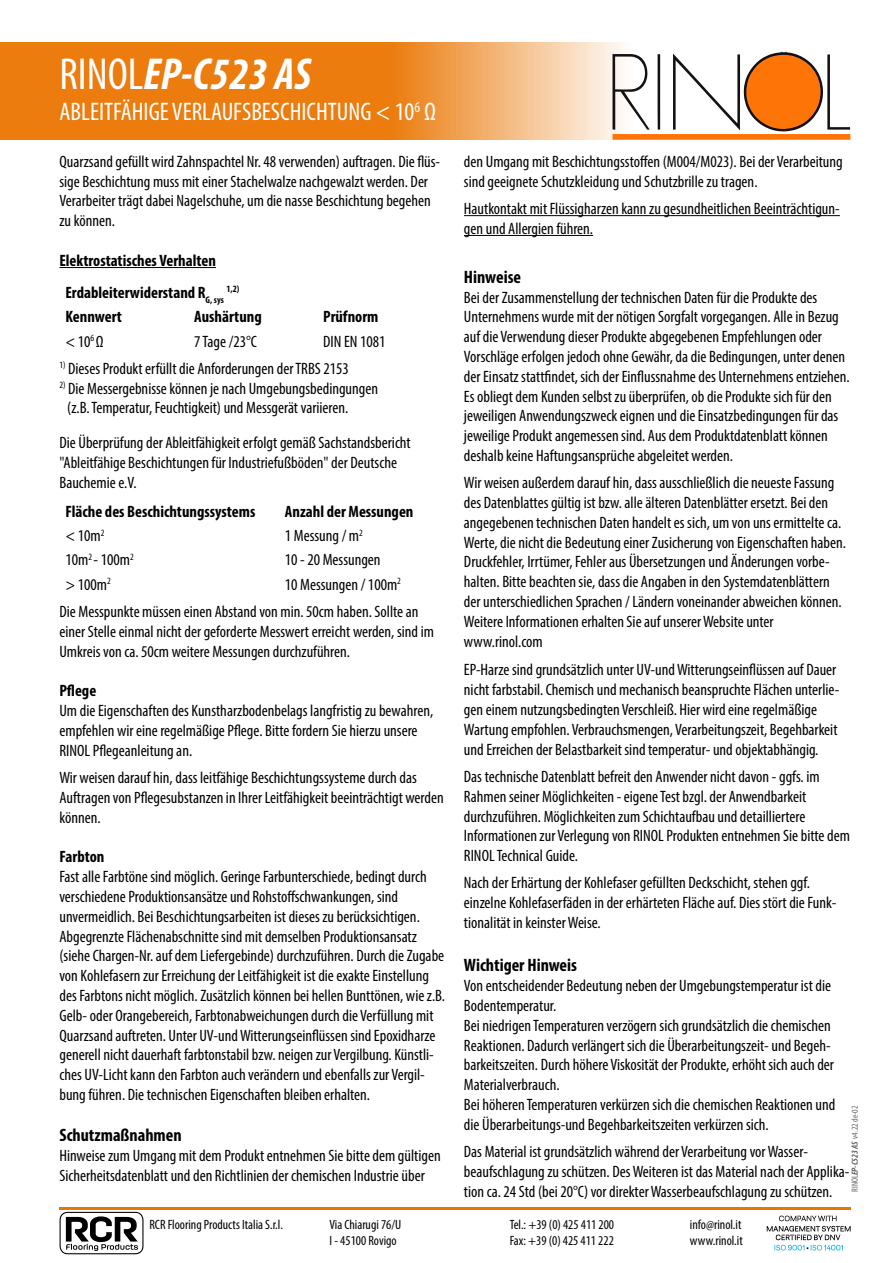
<style>
.page{position:relative;width:893px;height:1263px;background:#fff}
.page>*{position:absolute;margin:0;border:0;box-sizing:border-box;transform-origin:0 0}
.t1{font:italic 700 condensed 45px "Myriad Pro";color:#fff}
.t2{font:condensed 25.5px "Myriad Pro";color:#fff}
.t3{font:700 condensed 18px "Myriad Pro";color:#000}
.t4{font:condensed 16.5px/19.8px "Myriad Pro";color:#000}
.t5{font:700 condensed 16.5px/31.8px "Myriad Pro";color:#000;text-align:center}
.t6{font:condensed 13.5px/16.2px "Myriad Pro";color:#000}
.t7{font:700 condensed 9.6px "Myriad Pro";color:#000}
.t8{font:condensed 9px "Myriad Pro";color:#67676b}
.s1{font-weight:400;font-style:normal}
.s2{font-weight:700;font-style:italic}
</style>
<div class="page">
<hr style="left:59px;top:267px;width:157px;height:1px;background:#000">
<hr style="left:464px;top:215px;width:376px;height:1px;background:#000">
<hr style="left:464px;top:235px;width:129px;height:1px;background:#000">
<hr style="left:59px;top:1207px;width:791px;height:2px;background:#ea7500">
<svg style="left:0;top:42px;width:851px;height:98px;background:#ef9943"></svg>
<svg style="left:612px;top:54px;width:38px;height:76px"></svg>
<svg style="left:657px;top:54px;width:3px;height:76px"></svg>
<svg style="left:673px;top:52px;width:177px;height:80px"></svg>
<div style="left:612px;top:134px;width:238px;height:6px;background:#ff7406"></div>
<svg style="left:60px;top:1212px;width:83px;height:42px"></svg>
<svg style="left:767px;top:1215px;width:84px;height:36px"></svg>
<h1 class="t1" style="left:60px;top:46px;width:253px"><span class="s1">RINOL</span>EP-C523 AS</h1>
<h2 class="t2" style="left:60px;top:96px;width:378px">ABLEITFÄHIGE VERLAUFSBESCHICHTUNG &lt; 10<sup>6</sup> Ω</h2>
<p class="t4" style="left:59px;top:151px;width:382px">Quarzsand gefüllt wird Zahnspachtel Nr. 48 verwenden) auftragen. Die flüs&shy;sige Beschichtung muss mit einer Stachelwalze nachgewalzt werden. Der Verarbeiter trägt dabei Nagelschuhe, um die nasse Beschichtung begehen zu können.</p>
<p class="t5" style="left:59px;top:244px;width:166px">Elektrostatisches Verhalten<br>Erdableiterwiderstand R<sub>G,</sub> <sub>sys</sub></p>
<p class="t7" style="left:227px;top:283px;width:14px">1,2)</p>
<p class="t5" style="left:65px;top:300px;width:58px">Kennwert</p>
<p class="t5" style="left:194px;top:300px;width:69px">Aushärtung</p>
<p class="t5" style="left:323px;top:300px;width:57px">Prüfnorm</p>
<p class="t4" style="left:65px;top:331px;width:40px">&lt; 10<sup>6</sup> Ω</p>
<p class="t4" style="left:194px;top:331px;width:64px">7 Tage /23°C</p>
<p class="t4" style="left:323px;top:331px;width:64px">DIN EN 1081</p>
<p class="t4" style="left:59px;top:358px;width:291px"><sup>1)</sup> Dieses Produkt erfüllt die Anforderungen der TRBS 2153</p>
<p class="t4" style="left:67px;top:378px;width:312px;text-indent:-8px"><sup>2)</sup> Die Messergebnisse können je nach Umgebungsbedingungen (z.B. Temperatur, Feuchtigkeit) und Messgerät variieren.</p>
<p class="t4" style="left:59px;top:433px;width:353px">Die Überprüfung der Ableitfähigkeit erfolgt gemäß Sachstandsbericht "Ableitfähige Beschichtungen für Industriefußböden" der Deutsche<br>Bauchemie e.V.</p>
<p class="t5" style="left:65px;top:495px;width:191px">Fläche des Beschichtungssystems</p>
<p class="t5" style="left:285px;top:495px;width:130px">Anzahl der Messungen</p>
<p class="t4" style="left:65px;top:525px;width:41px">&lt; 10m<sup>2</sup></p>
<p class="t4" style="left:285px;top:525px;width:79px">1 Messung / m<sup>2</sup></p>
<p class="t4" style="left:65px;top:550px;width:70px">10m<sup>2</sup> - 100m<sup>2</sup></p>
<p class="t4" style="left:285px;top:550px;width:97px">10 - 20 Messungen</p>
<p class="t4" style="left:65px;top:574px;width:47px">&gt; 100m<sup>2</sup></p>
<p class="t4" style="left:59px;top:570px;width:361px;line-height:27.3px;text-indent:225px">10 Messungen / 100m<sup>2<br></sup>Die Messpunkte müssen einen Abstand von min. 50cm haben. Sollte an</p>
<p class="t4" style="left:59px;top:621px;width:376px">einer Stelle einmal nicht der geforderte Messwert erreicht werden, sind im<br>Umkreis von ca. 50cm weitere Messungen durchzuführen.</p>
<p class="t5" style="left:59px;top:675px;width:38px">Pflege</p>
<p class="t4" style="left:59px;top:701px;width:375px">Um die Eigenschaften des Kunstharzbodenbelags langfristig zu bewahren, empfehlen wir eine regelmäßige Pflege. Bitte fordern Sie hierzu unsere<br>RINOL Pflegeanleitung an.</p>
<p class="t4" style="left:59px;top:767px;width:386px">Wir weisen darauf hin, dass leitfähige Beschichtungssysteme durch das<br>Auftragen von Pflegesubstanzen in Ihrer Leitfähigkeit beeinträchtigt werden können.</p>
<p class="t5" style="left:59px;top:840px;width:46px">Farbton</p>
<p class="t4" style="left:59px;top:866px;width:387px">Fast alle Farbtöne sind möglich. Geringe Farbunterschiede, bedingt durch verschiedene Produktionsansätze und Rohstoffschwankungen, sind unvermeidlich. Bei Beschichtungsarbeiten ist dieses zu berücksichtigen.<br>Abgegrenzte Flächenabschnitte sind mit demselben Produktionsansatz (siehe Chargen-Nr. auf dem Liefergebinde) durchzuführen. Durch die Zugabe von Kohlefasern zur Erreichung der Leitfähigkeit ist die exakte Einstellung des Farbtons nicht möglich. Zusätzlich können bei hellen Bunttönen, wie z.B.<br>Gelb- oder Orangebereich, Farbtonabweichungen durch die Verfüllung mit Quarzsand auftreten. Unter UV-und Witterungseinflüssen sind Epoxidharze generell nicht dauerhaft farbtonstabil bzw. neigen zur Vergilbung. Künstli&shy;ches UV-Licht kann den Farbton auch verändern und ebenfalls zur Vergil&shy;bung führen. Die technischen Eigenschaften bleiben erhalten.</p>
<p class="t3" style="left:59px;top:1124px;width:124px">Schutzmaßnahmen</p>
<p class="t4" style="left:59px;top:1145px;width:383px">Hinweise zum Umgang mit dem Produkt entnehmen Sie bitte dem gültigen<br>Sicherheitsdatenblatt und den Richtlinien der chemischen Industrie über</p>
<p class="t4" style="left:464px;top:151px;width:380px">den Umgang mit Beschichtungsstoffen (M004/M023). Bei der Verarbeitung sind geeignete Schutzkleidung und Schutzbrille zu tragen.</p>
<p class="t4" style="left:464px;top:198px;width:377px">Hautkontakt mit Flüssigharzen kann zu gesundheitlichen Beeinträchtigun&shy;gen und Allergien führen.</p>
<p class="t3" style="left:464px;top:265px;width:59px">Hinweise</p>
<p class="t4" style="left:464px;top:287px;width:387px">Bei der Zusammenstellung der technischen Daten für die Produkte des Unternehmens wurde mit der nötigen Sorgfalt vorgegangen. Alle in Bezug auf die Verwendung dieser Produkte abgegebenen Empfehlungen oder Vorschläge erfolgen jedoch ohne Gewähr, da die Bedingungen, unter denen der Einsatz stattfindet, sich der Einflussnahme des Unternehmens entziehen.<br>Es obliegt dem Kunden selbst zu überprüfen, ob die Produkte sich für den jeweiligen Anwendungszweck eignen und die Einsatzbedingungen für das jeweilige Produkt angemessen sind. Aus dem Produktdatenblatt können deshalb keine Haftungsansprüche abgeleitet werden.</p>
<p class="t4" style="left:464px;top:473px;width:384px">Wir weisen außerdem darauf hin, dass ausschließlich die neueste Fassung des Datenblattes gültig ist bzw. alle älteren Datenblätter ersetzt. Bei den angegebenen technischen Daten handelt es sich, um von uns ermittelte ca.<br>Werte, die nicht die Bedeutung einer Zusicherung von Eigenschaften haben.<br>Druckfehler, Irrtümer, Fehler aus Übersetzungen und Änderungen vorbe&shy;halten. Bitte beachten sie, dass die Angaben in den Systemdatenblättern der unterschiedlichen Sprachen / Ländern voneinander abweichen können.<br>Weitere Informationen erhalten Sie auf unserer Website unter www.rinol.com</p>
<p class="t4" style="left:464px;top:660px;width:377px">EP-Harze sind grundsätzlich unter UV-und Witterungseinflüssen auf Dauer nicht farbstabil. Chemisch und mechanisch beanspruchte Flächen unterlie&shy;gen einem nutzungsbedingten Verschleiß. Hier wird eine regelmäßige Wartung empfohlen. Verbrauchsmengen, Verarbeitungszeit, Begehbarkeit und Erreichen der Belastbarkeit sind temperatur- und objektabhängig.</p>
<p class="t4" style="left:464px;top:766px;width:388px">Das technische Datenblatt befreit den Anwender nicht davon - ggfs. im Rahmen seiner Möglichkeiten - eigene Test bzgl. der Anwendbarkeit durchzuführen. Möglichkeiten zum Schichtaufbau und detailliertere Informationen zur Verlegung von RINOL Produkten entnehmen Sie bitte dem RINOL Technical Guide.</p>
<p class="t4" style="left:464px;top:873px;width:374px">Nach der Erhärtung der Kohlefaser gefüllten Deckschicht, stehen ggf. einzelne Kohlefaserfäden in der erhärteten Fläche auf. Dies stört die Funk&shy;tionalität in keinster Weise.</p>
<p class="t3" style="left:464px;top:954px;width:115px">Wichtiger Hinweis</p>
<p class="t4" style="left:464px;top:975px;width:373px">Von entscheidender Bedeutung neben der Umgebungstemperatur ist die Bodentemperatur.<br>Bei niedrigen Temperaturen verzögern sich grundsätzlich die chemischen Reaktionen. Dadurch verlängert sich die Überarbeitungszeit- und Begeh&shy;barkeitszeiten. Durch höhere Viskosität der Produkte, erhöht sich auch der Materialverbrauch.<br>Bei höheren Temperaturen verkürzen sich die chemischen Reaktionen und die Überarbeitungs-und Begehbarkeitszeiten verkürzen sich.</p>
<p class="t4" style="left:464px;top:1141px;width:387px">Das Material ist grundsätzlich während der Verarbeitung vor Wasser&shy;beaufschlagung zu schützen. Des Weiteren ist das Material nach der Applika&shy;tion ca. 24 Std (bei 20°C) vor direkter Wasserbeaufschlagung zu schützen.</p>
<p class="t8" style="left:849px;top:1192px;width:88px;rotate:-90deg">RINOL<span class="s2">EP-C523 AS</span> v4.22 de-02</p>
<p class="t6" style="left:149px;top:1216px;width:135px">RCR Flooring Products Italia S.r.l.</p>
<p class="t6" style="left:330px;top:1216px;width:73px">Via Chiarugi 76/U<br>I - 45100 Rovigo</p>
<p class="t6" style="left:510px;top:1216px;width:106px">Tel.: +39 (0) 425 411 200<br>Fax: +39 (0) 425 411 222</p>
<p class="t6" style="left:690px;top:1216px;width:54px">info@rinol.it www.rinol.it</p>
</div>
